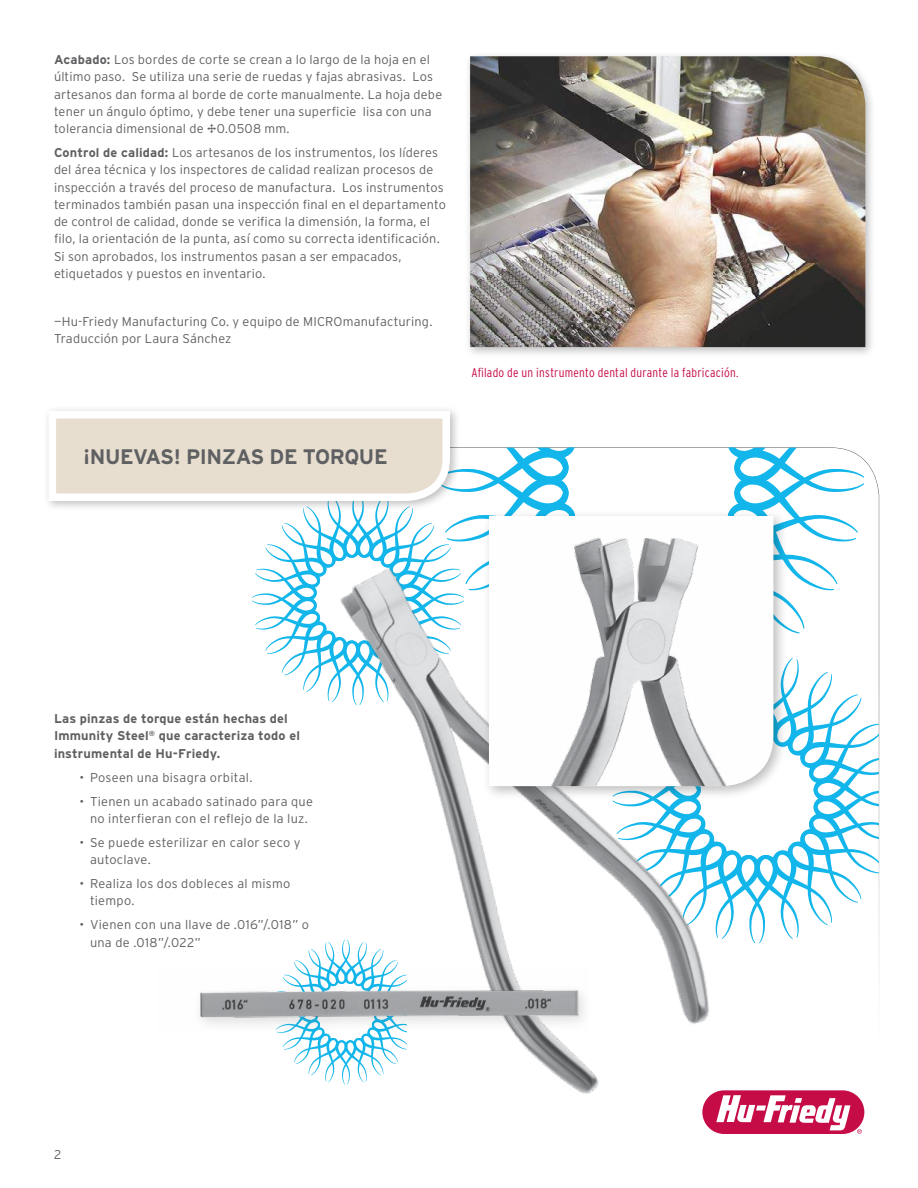
<style>
.page{position:relative;width:918px;height:1188px;background:#fff}
.page>*{position:absolute;margin:0;border:0;box-sizing:border-box;transform-origin:0 0}
.t1{font:700 21px "Interstate";letter-spacing:-.02em;color:#5f6062}
.t2{font:300 12.75px/17.2px "Interstate";letter-spacing:.01em;color:#5f6062}
.t3{font:700 12.75px/17.2px "Interstate";letter-spacing:.01em;color:#5f6062}
.t4{font:300 condensed 12.75px "Interstate";letter-spacing:.02em;color:#c60c46}
.s1{font-weight:700}
</style>
<div class="page">
<svg style="left:47px;top:409px;width:832px;height:530px"></svg>
<div style="left:464px;top:50px;width:413px;height:309px;background:#000;opacity:.26"></div>
<img style="left:470px;top:56px;width:395px;height:291px">
<img style="left:193px;top:493px;width:580px;height:641px">
<div style="left:482px;top:509px;width:305px;height:291px;background:#000;opacity:.26"></div>
<img style="left:489px;top:516px;width:284px;height:270px">
<div style="left:192px;top:983px;width:401px;height:49px;background:#fff"></div>
<img style="left:193px;top:967px;width:395px;height:64px">
<div style="left:702px;top:1090px;width:162px;height:44px;background:#c60c46;border-radius:22px"></div>
<svg style="left:716px;top:1095px;width:134px;height:35px"></svg>
<svg style="left:857px;top:1129px;width:5px;height:5px"></svg>
<p class="t2" style="left:54px;top:51px;width:390px"><span class="s1">Acabado:</span> Los bordes de corte se crean a lo largo de la hoja en el último paso. Se utiliza una serie de ruedas y fajas abrasivas. Los artesanos dan forma al borde de corte manualmente. La hoja debe tener un ángulo óptimo, y debe tener una superficie lisa con una tolerancia dimensional de ±0.0508 mm.</p>
<p class="t2" style="left:54px;top:144px;width:394px"><span class="s1">Control de calidad:</span> Los artesanos de los instrumentos, los líderes del área técnica y los inspectores de calidad realizan procesos de inspección a través del proceso de manufactura. Los instrumentos terminados también pasan una inspección final en el departamento de control de calidad, donde se verifica la dimensión, la forma, el filo, la orientación de la punta, así como su correcta identificación.<br>Si son aprobados, los instrumentos pasan a ser empacados, etiquetados y puestos en inventario.</p>
<p class="t2" style="left:54px;top:313px;width:380px">—Hu-Friedy Manufacturing Co. y equipo de MICROmanufacturing.<br>Traducción por Laura Sánchez</p>
<p class="t4" style="left:471px;top:365px;width:269px">Afilado de un instrumento dental durante la fabricación.</p>
<h1 class="t1" style="left:83px;top:444px;width:306px">¡NUEVAS! PINZAS DE TORQUE</h1>
<p class="t3" style="left:54px;top:710px;width:247px">Las pinzas de torque están hechas del<br>Immunity Steel<sup>®</sup> que caracteriza todo el instrumental de Hu-Friedy.</p>
<p class="t2" style="left:80px;top:768px;width:175px">• Poseen una bisagra orbital.</p>
<p class="t2" style="left:80px;top:792px;width:235px;text-align:center">• Tienen un acabado satinado para que no interfieran con el reflejo de la luz.</p>
<p class="t2" style="left:90px;top:834px;width:212px;text-indent:-11px">• Se puede esterilizar en calor seco y autoclave.</p>
<p class="t2" style="left:90px;top:875px;width:202px;text-indent:-11px">• Realiza los dos dobleces al mismo tiempo.</p>
<p class="t2" style="left:90px;top:916px;width:221px;text-indent:-11px">• Vienen con una llave de .016”/.018” o una de .018”/.022”</p>
<p class="t2" style="left:54px;top:1146px;width:9px">2</p>
</div>
